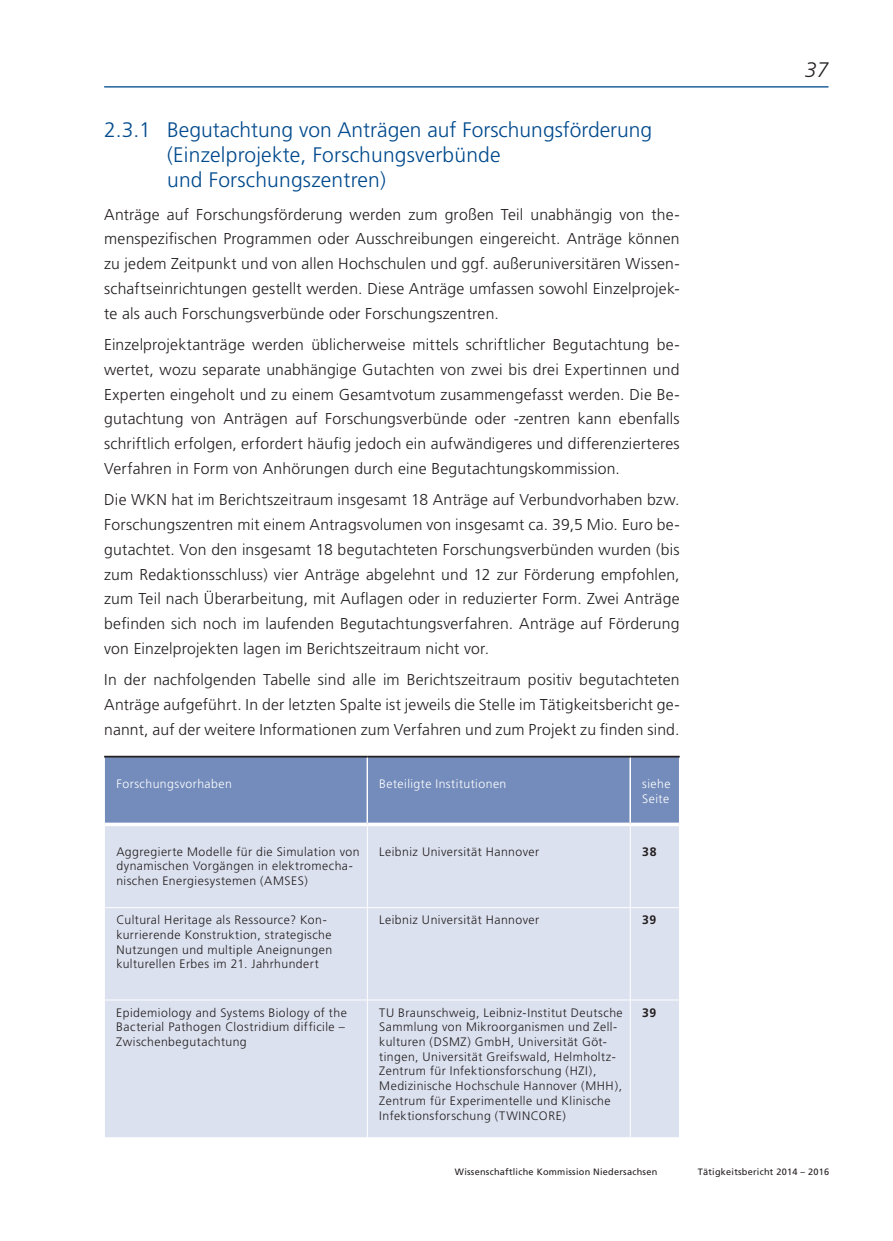
<style>
.page{position:relative;width:893px;height:1241px;background:#fff}
.page>*{position:absolute;margin:0;border:0;box-sizing:border-box;transform-origin:0 0}
.t1{font:300 21px/25.2px "Frutiger";letter-spacing:.01em;color:#004a8d}
.t2{font:italic 300 21px "Frutiger";color:#231f20}
.t3{font:300 15.75px/24.8px "Frutiger";letter-spacing:.01em;color:#231f20;text-align:justify}
.t4{font:300 12.25px/14.7px "Frutiger";letter-spacing:.035em;color:#231f20}
.t5{font:300 12.25px/14.7px "Frutiger";letter-spacing:.035em;color:#fff}
.t6{font:700 12.25px "Frutiger";color:#231f20}
.t7{font:9.1px "Frutiger";letter-spacing:.025em;color:#231f20}
</style>
<div class="page">
<hr style="left:104px;top:86px;width:724px;height:1px;background:#004a8d">
<div style="left:105px;top:757px;width:574px;height:65px;background:#748cbb"></div>
<div style="left:105px;top:826px;width:574px;height:311px;background:#dce1ef"></div>
<hr style="left:367px;top:826px;width:1px;height:81px;background:#fff">
<hr style="left:630px;top:826px;width:1px;height:81px;background:#fff">
<hr style="left:367px;top:907px;width:1px;height:92px;background:#fff">
<hr style="left:630px;top:907px;width:1px;height:92px;background:#fff">
<hr style="left:367px;top:1000px;width:1px;height:137px;background:#fff">
<hr style="left:630px;top:1000px;width:1px;height:137px;background:#fff">
<hr style="left:104px;top:907px;width:263px;height:1px;background:#fff">
<hr style="left:367px;top:907px;width:263px;height:1px;background:#fff">
<hr style="left:630px;top:907px;width:50px;height:1px;background:#fff">
<hr style="left:104px;top:999px;width:263px;height:1px;background:#fff">
<hr style="left:367px;top:999px;width:263px;height:1px;background:#fff">
<hr style="left:630px;top:999px;width:50px;height:1px;background:#fff">
<hr style="left:367px;top:757px;width:1px;height:65px;background:#fff">
<hr style="left:630px;top:757px;width:1px;height:65px;background:#fff">
<svg style="left:105px;top:822px;width:262px;height:1px"></svg>
<svg style="left:367px;top:822px;width:263px;height:2px"></svg>
<svg style="left:630px;top:822px;width:49px;height:2px"></svg>
<hr style="left:104px;top:755px;width:263px;height:2px;background:#231f20">
<hr style="left:367px;top:755px;width:263px;height:2px;background:#231f20">
<hr style="left:630px;top:755px;width:50px;height:2px;background:#231f20">
<h1 class="t1" style="left:167px;top:117px;width:487px;text-indent:-63px">2.3.1 Begutachtung von Anträgen auf Forschungsförderung (Einzelprojekte, Forschungsverbünde<br>und Forschungszentren)</h1>
<p class="t3" style="left:104px;top:202px;width:577px">Anträge auf Forschungsförderung werden zum großen Teil unabhängig von the&shy;menspezifischen Programmen oder Ausschreibungen eingereicht. Anträge können zu jedem Zeitpunkt und von allen Hochschulen und ggf. außeruniversitären Wissen&shy;schaftseinrichtungen gestellt werden. Diese Anträge umfassen sowohl Einzelprojek&shy;te als auch Forschungsverbünde oder Forschungszentren.</p>
<p class="t3" style="left:104px;top:332px;width:577px">Einzelprojektanträge werden üblicherweise mittels schriftlicher Begutachtung be&shy;wertet, wozu separate unabhängige Gutachten von zwei bis drei Expertinnen und Experten eingeholt und zu einem Gesamtvotum zusammengefasst werden. Die Be&shy;gutachtung von Anträgen auf Forschungsverbünde oder -zentren kann ebenfalls schriftlich erfolgen, erfordert häufig jedoch ein aufwändigeres und differenzierteres Verfahren in Form von Anhörungen durch eine Begutachtungskommission.</p>
<p class="t3" style="left:104px;top:487px;width:577px">Die WKN hat im Berichtszeitraum insgesamt 18 Anträge auf Verbundvorhaben bzw.<br>Forschungszentren mit einem Antragsvolumen von insgesamt ca. 39,5 Mio. Euro be&shy;gutachtet. Von den insgesamt 18 begutachteten Forschungsverbünden wurden (bis zum Redaktionsschluss) vier Anträge abgelehnt und 12 zur Förderung empfohlen, zum Teil nach Überarbeitung, mit Auflagen oder in reduzierter Form. Zwei Anträge befinden sich noch im laufenden Begutachtungsverfahren. Anträge auf Förderung von Einzelprojekten lagen im Berichtszeitraum nicht vor.</p>
<p class="t3" style="left:104px;top:667px;width:577px">In der nachfolgenden Tabelle sind alle im Berichtszeitraum positiv begutachteten Anträge aufgeführt. In der letzten Spalte ist jeweils die Stelle im Tätigkeitsbericht ge&shy;nannt, auf der weitere Informationen zum Verfahren und zum Projekt zu finden sind.</p>
<p class="t5" style="left:116px;top:776px;width:117px">Forschungsvorhaben</p>
<p class="t5" style="left:379px;top:776px;width:129px">Beteiligte Institutionen</p>
<p class="t5" style="left:642px;top:776px;width:30px">siehe<br>Seite</p>
<p class="t4" style="left:116px;top:844px;width:245px">Aggregierte Modelle für die Simulation von dynamischen Vorgängen in elektromecha&shy;nischen Energiesystemen (AMSES)</p>
<p class="t4" style="left:379px;top:844px;width:161px">Leibniz Universität Hannover</p>
<p class="t6" style="left:642px;top:844px;width:16px">38</p>
<p class="t4" style="left:116px;top:912px;width:217px">Cultural Heritage als Ressource? Kon&shy;kurrierende Konstruktion, strategische Nutzungen und multiple Aneignungen kulturellen Erbes im 21. Jahrhundert</p>
<p class="t4" style="left:379px;top:912px;width:161px">Leibniz Universität Hannover</p>
<p class="t6" style="left:642px;top:912px;width:16px">39</p>
<p class="t4" style="left:116px;top:1004px;width:232px">Epidemiology and Systems Biology of the<br>Bacterial Pathogen Clostridium difficile –<br>Zwischenbegutachtung</p>
<p class="t4" style="left:379px;top:1004px;width:245px">TU Braunschweig, Leibniz-Institut Deutsche Sammlung von Mikroorganismen und Zell&shy;kulturen (DSMZ) GmbH, Universität Göt&shy;tingen, Universität Greifswald, Helmholtz-Zentrum für Infektionsforschung (HZI), Medizinische Hochschule Hannover (MHH), Zentrum für Experimentelle und Klinische Infektionsforschung (TWINCORE)</p>
<p class="t6" style="left:642px;top:1004px;width:16px">39</p>
<h1 class="t2" style="left:805px;top:58px;width:25px">37</h1>
<p class="t7" style="left:455px;top:1166px;width:204px">Wissenschaftliche Kommission Niedersachsen</p>
<p class="t7" style="left:698px;top:1166px;width:133px">Tätigkeitsbericht 2014 – 2016</p>
</div>
